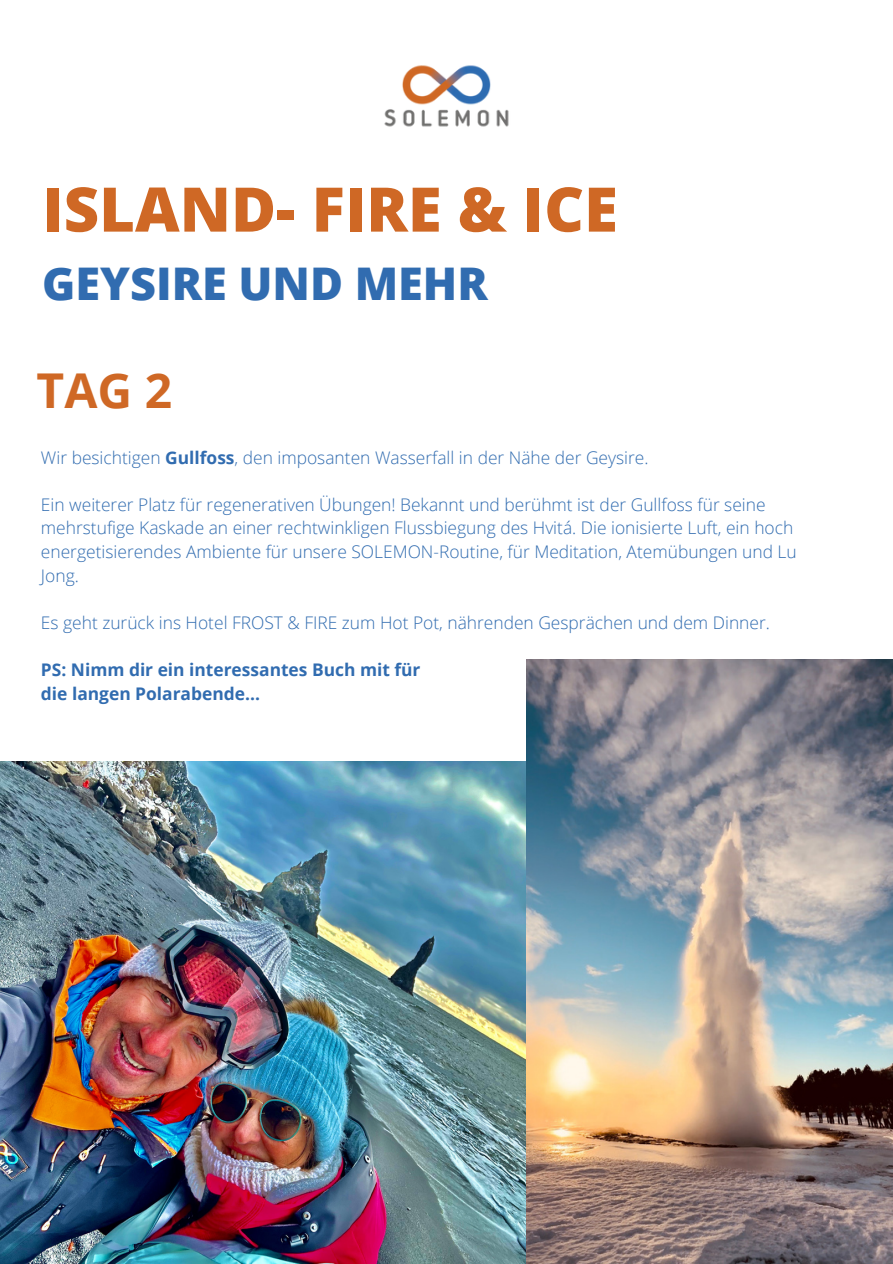
<style>
.page{position:relative;width:893px;height:1264px;background:#fff}
.page>*{position:absolute;margin:0;border:0;box-sizing:border-box;transform-origin:0 0}
.t1{font:800 61.5px "Open Sans";color:#cf6825}
.t2{font:700 48px "Open Sans";color:#cf6825}
.t3{font:800 45px "Open Sans";color:#316cb0}
.t4{font:300 17.4px/23.7px "Open Sans";color:#316cb0}
.t5{font:700 17.4px/23.7px "Open Sans";color:#316cb0}
.s1{font-weight:700}
</style>
<div class="page">
<img style="left:384px;top:65px;width:125px;height:62px">
<img style="left:0;top:761px;width:623px;height:502px">
<img style="left:526px;top:659px;width:366px;height:603px">
<p class="t1" style="left:42px;top:166px;width:577px">ISLAND- FIRE &amp; ICE</p>
<p class="t3" style="left:42px;top:252px;width:447px">GEYSIRE UND MEHR</p>
<p class="t2" style="left:37px;top:357px;width:137px">TAG 2</p>
<p class="t4" style="left:41px;top:445px;width:609px">Wir besichtigen <span class="s1">Gullfoss</span>, den imposanten Wasserfall in der Nähe der Geysire.</p>
<p class="t4" style="left:41px;top:492px;width:757px">Ein weiterer Platz für regenerativen Übungen! Bekannt und berühmt ist der Gullfoss fü r seine mehrstufige Kaskade an einer rechtwinkligen Flussbiegung des Hvitá. Die ionisierte Luft, ein hoch energetisierendes Ambiente für unsere SOLEMON-Routine, für Meditation, Atemübungen und Lu Jong.</p>
<p class="t4" style="left:41px;top:610px;width:730px">Es geht zurück ins Hotel FROST &amp; FIRE zum Hot Pot, nährenden Gesprächen und dem Dinner.</p>
<h3 class="t5" style="left:41px;top:657px;width:381px">PS: Nimm dir ein interessantes Buch mit für die langen Polarabende...</h3>
</div>
